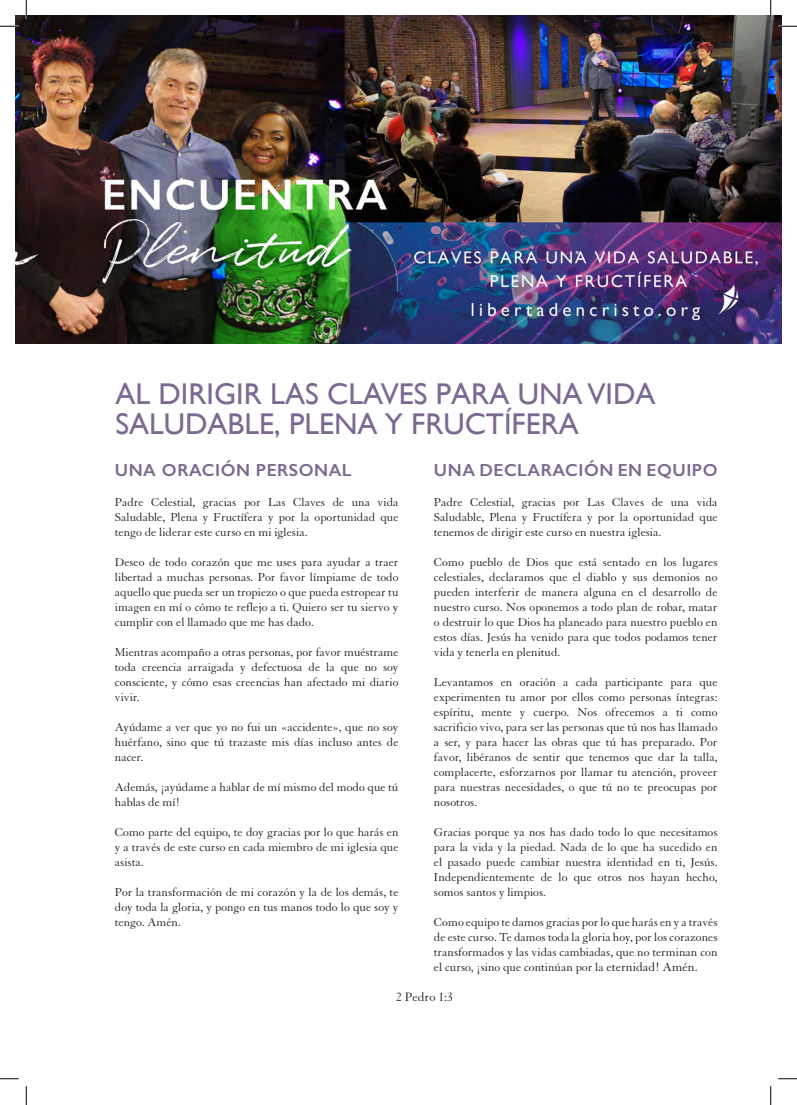
<style>
.page{position:relative;width:797px;height:1105px;background:#fff}
.page>*{position:absolute;margin:0;border:0;box-sizing:border-box;transform-origin:0 0}
.Heading{font:30px/30px "Gill Sans";color:#7b6991}
._1_Body{font:600 17.5px "Gill Sans";letter-spacing:.03em;color:#7b6991}
.B_Heads{font:600 17.5px "Gill Sans";letter-spacing:.03em;color:#7b6991}
._1_Body-2{font:13.12px "Granjon";color:#231f20}
._1_Body-3{font:12.5px/15px "Granjon";color:#231f20;text-align:justify}
.s1{font-size:13.12px}
</style>
<div class="page">
<img style="left:16px;top:16px;width:765px;height:327px">
<svg style="left:0;top:25px;width:19px;height:2px"></svg>
<svg style="left:778px;top:25px;width:19px;height:2px"></svg>
<svg style="left:0;top:1078px;width:19px;height:1px"></svg>
<svg style="left:778px;top:1078px;width:19px;height:1px"></svg>
<svg style="left:25px;top:0;width:2px;height:19px"></svg>
<svg style="left:25px;top:1086px;width:2px;height:19px"></svg>
<svg style="left:770px;top:0;width:1px;height:19px"></svg>
<svg style="left:770px;top:1086px;width:1px;height:19px"></svg>
<p class="Heading" style="left:115px;top:378px;width:541px">AL DIRIGIR LAS CLAVES PARA UNA VIDA<br>SALUDABLE, PLENA Y FRUCTÍFERA</p>
<p class="B_Heads" style="left:115px;top:460px;width:238px">UNA ORACIÓN PERSONAL</p>
<p class="_1_Body-3" style="left:115px;top:495px;width:285px">Padre Celestial, gracias por Las Claves de una vida Saludable, Plena y Fructífera y por la oportunidad que tengo de liderar este curso en mi iglesia.</p>
<p class="_1_Body-3" style="left:115px;top:555px;width:285px">Deseo de todo corazón que me uses para ayudar a traer libertad a muchas personas. Por favor límpiame de todo aquello que pueda ser un tropiezo o que pueda estropear tu imagen en mí o cómo te reflejo a ti. Quiero ser tu siervo y cumplir con el llamado que me has dado.</p>
<p class="_1_Body-3" style="left:115px;top:645px;width:285px">Mientras acompaño a otras personas, por favor muéstrame toda creencia arraigada y defectuosa de la que no soy consciente, y cómo esas creencias han afectado mi diario vivir.</p>
<p class="_1_Body-3" style="left:115px;top:720px;width:285px">Ayúdame a ver que yo no fui un «accidente», que no soy huérfano, sino que tú trazaste mis días incluso antes de nacer.</p>
<p class="_1_Body-3" style="left:115px;top:780px;width:285px">Además, ¡ayúdame a hablar de mí mismo del modo que tú hablas de mí!</p>
<p class="_1_Body-3" style="left:115px;top:825px;width:285px">Como parte del equipo, te doy gracias por lo que harás en y a través de este curso en cada miembro de mi iglesia que asista.</p>
<p class="_1_Body-3" style="left:115px;top:885px;width:285px">Por la transformación de mi corazón y la de los demás, te doy toda la gloria, y pongo en tus manos todo lo que soy y tengo. Amén.</p>
<p class="_1_Body" style="left:434px;top:460px;width:285px">UNA DECLARACIÓN EN EQUIPO</p>
<p class="_1_Body-3" style="left:434px;top:495px;width:285px">Padre Celestial, gracias por Las Claves de una vida Saludable, Plena y Fructífera y por la oportunidad que tenemos de dirigir este curso en nuestra iglesia.</p>
<p class="_1_Body-3" style="left:434px;top:555px;width:285px">Como pueblo de Dios que está sentado en los lugares celestiales, declaramos que el diablo y sus demonios no pueden interferir de manera alguna en el desarrollo de nuestro curso. Nos oponemos a todo plan de robar, matar o destruir lo que Dios ha planeado para nuestro pueblo en estos días. Jesús ha venido para que todos podamos tener vida y tenerla en plenitud.</p>
<p class="_1_Body-3" style="left:434px;top:675px;width:285px">Levantamos en oración a cada participante para que experimenten tu amor por ellos como personas íntegras: espíritu, mente y cuerpo. Nos ofrecemos a ti como sacrificio vivo, para ser las personas que tú nos has llamado a ser, y para hacer las obras que tú has preparado. Por favor, libéranos de sentir que tenemos que dar la talla, complacerte, esforzarnos por llamar tu atención, proveer para nuestras necesidades, o que tú no te preocupas por nosotros.</p>
<p class="_1_Body-3" style="left:434px;top:825px;width:285px">Gracias porque ya nos has dado todo lo que necesitamos para la vida y la piedad. Nada de lo que ha sucedido en el pasado puede cambiar nuestra identidad en ti, Jesús.<br>Independientemente de lo que otros nos hayan hecho, somos santos y limpios.</p>
<p class="_1_Body-3" style="left:434px;top:915px;width:285px">Como equipo te damos gracias por lo que harás en y a través de este curso. Te damos toda la gloria hoy, por los corazones transformados y las vidas cambiadas, que no terminan con el curso, ¡sino que continúan por la <span class="s1">eternidad! Amén.</span></p>
<p class="_1_Body-2" style="left:396px;top:990px;width:58px">2 Pedro 1:3</p>
</div>
